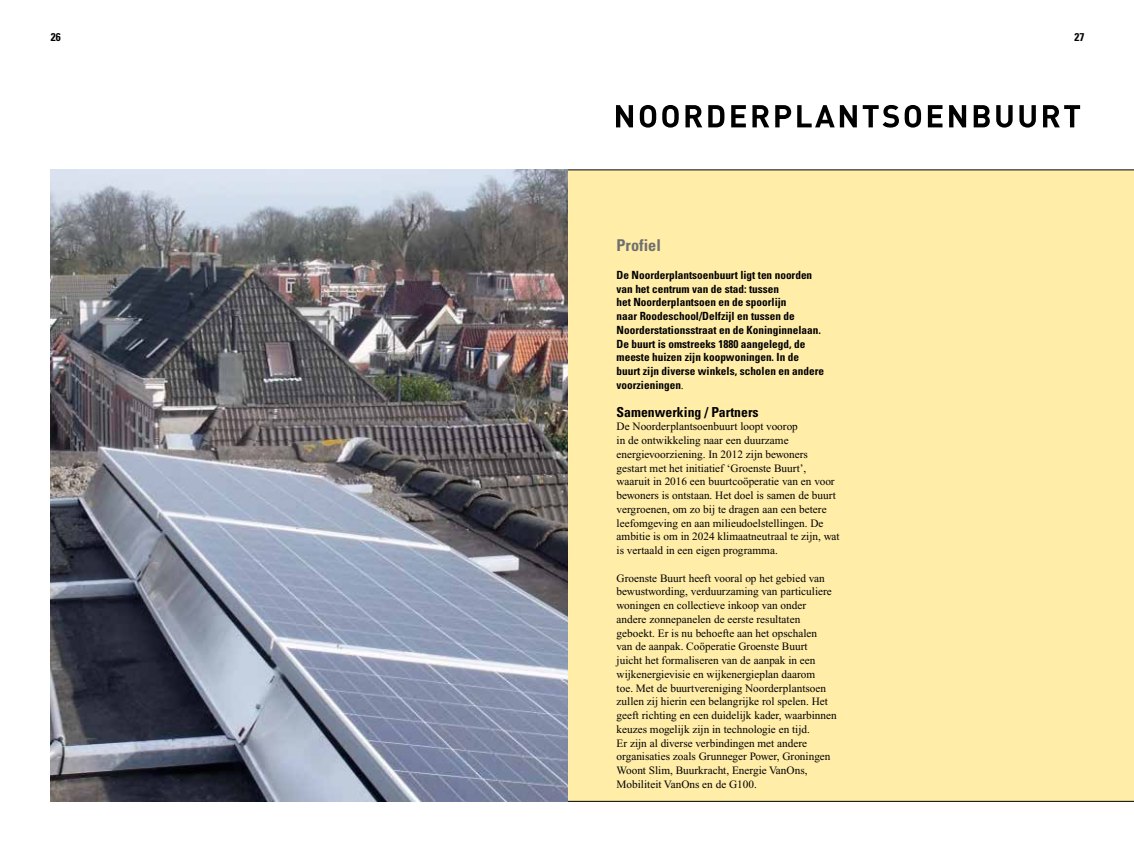
<style>
.page{position:relative;width:1134px;height:851px;background:#fff}
.page>*{position:absolute;margin:0;border:0;box-sizing:border-box;transform-origin:0 0}
.t1{font:700 condensed 16.25px "Univers";color:#6f6f6e}
.t2{font:700 condensed 13.75px "Univers";color:#000}
.t3{font:11.25px/13.8px "Times New Roman";color:#000}
.t4{font:700 condensed 11.25px/13.8px "Univers";color:#000}
.s1{font-family:"Times New Roman";font-weight:400;font-stretch:normal}
</style>
<div class="page">
<div style="left:567px;top:170px;width:567px;height:631px;background:#ffeda8"></div>
<hr style="left:567px;top:169px;width:567px;height:1px;background:#000">
<hr style="left:567px;top:800px;width:567px;height:1px;background:#000">
<svg style="left:616px;top:105px;width:17px;height:22px"></svg>
<svg style="left:640px;top:105px;width:16px;height:23px"></svg>
<svg style="left:662px;top:105px;width:17px;height:23px"></svg>
<svg style="left:685px;top:105px;width:17px;height:22px"></svg>
<svg style="left:708px;top:105px;width:17px;height:22px"></svg>
<svg style="left:731px;top:105px;width:15px;height:22px"></svg>
<svg style="left:752px;top:105px;width:17px;height:22px"></svg>
<svg style="left:775px;top:105px;width:16px;height:22px"></svg>
<svg style="left:797px;top:105px;width:60px;height:22px"></svg>
<svg style="left:863px;top:105px;width:58px;height:23px"></svg>
<svg style="left:928px;top:105px;width:14px;height:22px"></svg>
<svg style="left:949px;top:105px;width:17px;height:22px"></svg>
<svg style="left:974px;top:105px;width:16px;height:22px"></svg>
<svg style="left:996px;top:105px;width:17px;height:23px"></svg>
<svg style="left:1019px;top:105px;width:17px;height:23px"></svg>
<svg style="left:1043px;top:105px;width:37px;height:22px"></svg>
<img style="left:50px;top:169px;width:517px;height:632px">
<p class="t4" style="left:51px;top:31px;width:11px">26</p>
<p class="t4" style="left:1074px;top:31px;width:11px">27</p>
<h1 class="t1" style="left:617px;top:236px;width:46px">Profiel</h1>
<p class="t4" style="left:617px;top:268px;width:209px">De Noorderplantsoenbuurt ligt ten noorden van het centrum van de stad: tussen<br>het Noorderplantsoen en de spoorlijn<br>naar Roodeschool/Delfzijl en tussen de Noorderstationsstraat en de Koninginnelaan.<br>De buurt is omstreeks 1880 aangelegd, de meeste huizen zijn koopwoningen. In de buurt zijn diverse winkels, scholen en andere voorzieningen<span class="s1">.</span></p>
<p class="t2" style="left:617px;top:403px;width:144px">Samenwerking / Partners</p>
<p class="t3" style="left:617px;top:419px;width:225px">De Noorderplantsoenbuurt loopt voorop<br>in de ontwikkeling naar een duurzame energievoorziening. In 2012 zijn bewoners gestart met het initiatief ‘Groenste Buurt’, waaruit in 2016 een buurtcoöperatie van en voor bewoners is ontstaan. Het doel is samen de buurt vergroenen, om zo bij te dragen aan een betere leefomgeving en aan milieudoelstellingen. De ambitie is om in 2024 klimaatneutraal te zijn, wat is vertaald in een eigen programma.</p>
<p class="t3" style="left:617px;top:571px;width:222px">Groenste Buurt heeft vooral op het gebied van bewustwording, verduurzaming van particuliere woningen en collectieve inkoop van onder andere zonnepanelen de eerste resultaten geboekt. Er is nu behoefte aan het opschalen<br>van de aanpak. Coöperatie Groenste Buurt<br>juicht het formaliseren van de aanpak in een wijkenergievisie en wijkenergieplan daarom<br>toe. Met de buurtvereniging Noorderplantsoen zullen zij hierin een belangrijke rol spelen. Het geeft richting en een duidelijk kader, waarbinnen keuzes mogelijk zijn in technologie en tijd.<br>Er zijn al diverse verbindingen met andere organisaties zoals Grunneger Power, Groningen Woont Slim, Buurkracht, Energie VanOns, Mobiliteit VanOns en de G100.</p>
</div>
